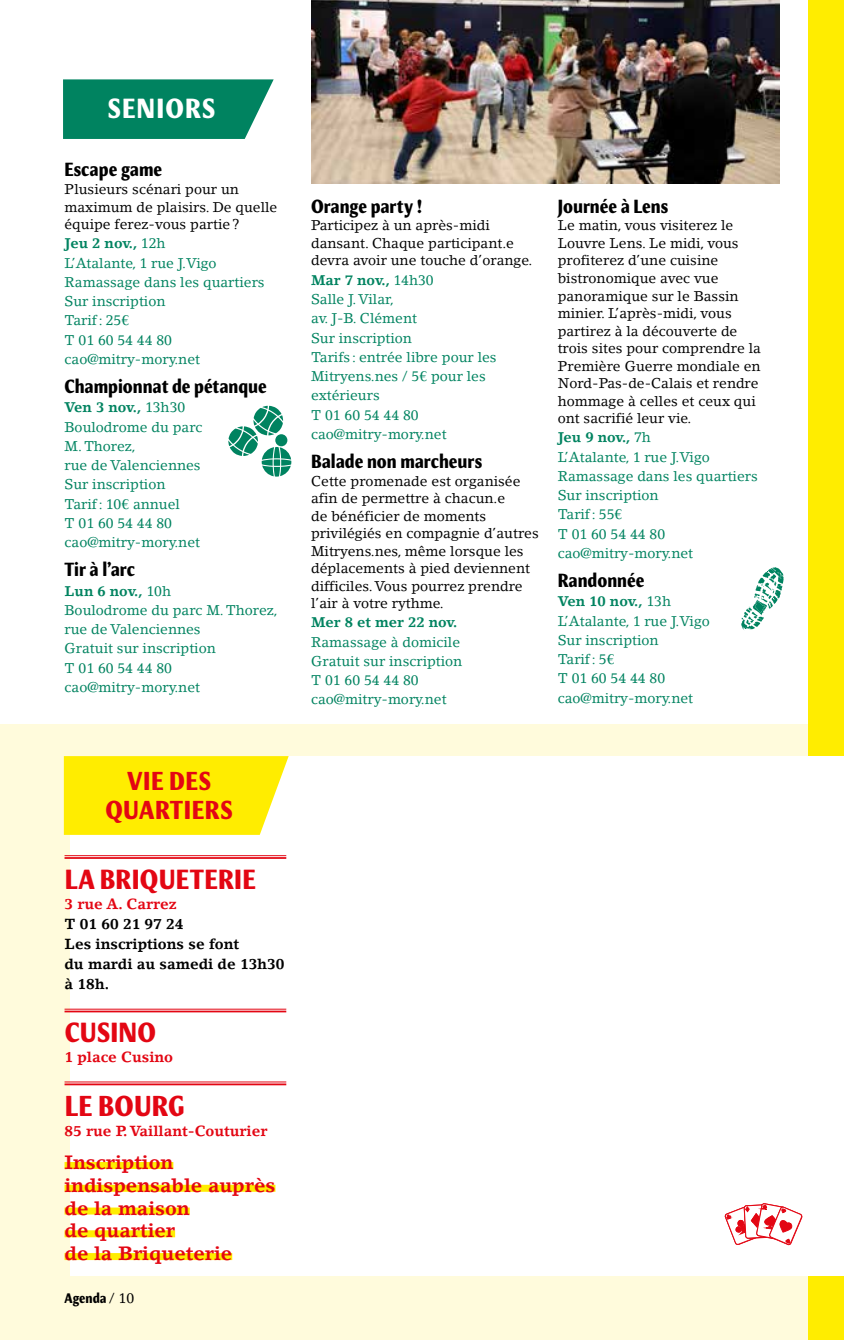
<style>
.page{position:relative;width:844px;height:1340px;background:#fff}
.page>*{position:absolute;margin:0;border:0;box-sizing:border-box;transform-origin:0 0}
.t1{font:700 condensed 29.05px "Meadow Pro";letter-spacing:.01em;color:#e30613}
.t2{font:700 condensed 28px "Meadow Pro";letter-spacing:.01em;color:#e30613}
.t3{font:700 condensed 28px "Meadow Pro";letter-spacing:.04em;color:#fff}
.t4{font:700 condensed 26.25px/29.8px "Meadow Pro";letter-spacing:.02em;color:#e30613;text-align:center}
.t5{font:700 condensed 19.25px "Meadow Pro";color:#000}
.t6{font:700 19.25px/22.8px "Lino Letter";color:#e30613}
.t7{font:700 14.53px/19.9px "Lino Letter";color:#000}
.t8{font:700 14.53px "Lino Letter";color:#e30613}
.t9{font:14px/19.2px "Lino Letter";color:#008360}
.t10{font:14px/17.5px "Lino Letter";color:#000}
.t11{font:700 14px "Lino Letter";color:#008360}
.t12{font:700 condensed 14px "Meadow Pro";color:#000}
.s1{font-weight:700}
.s2{font-family:"Lino Letter";font-weight:400;font-stretch:normal}
</style>
<div class="page">
<img style="left:311px;top:0;width:468px;height:184px">
<div style="left:0;top:724px;width:843px;height:615px;background:#fffbdc"></div>
<div style="left:808px;top:0;width:35px;height:1339px;background:#ffed00"></div>
<svg style="left:741px;top:567px;width:42px;height:63px"></svg>
<svg style="left:63px;top:79px;width:210px;height:60px;background:#118b6a"></svg>
<div style="left:71px;top:756px;width:772px;height:520px;background:#fff"></div>
<hr style="left:64px;top:855px;width:222px;height:1px;background:#e30613">
<hr style="left:64px;top:857px;width:222px;height:1px;background:#e30613">
<hr style="left:64px;top:1008px;width:222px;height:1px;background:#e30613">
<hr style="left:64px;top:1010px;width:222px;height:2px;background:#e30613">
<hr style="left:64px;top:1081px;width:222px;height:1px;background:#e30613">
<hr style="left:64px;top:1083px;width:222px;height:2px;background:#e30613">
<div style="left:64px;top:1161px;width:109px;height:7px;background:#ffed00"></div>
<div style="left:64px;top:1184px;width:211px;height:7px;background:#ffed00"></div>
<div style="left:64px;top:1207px;width:126px;height:7px;background:#ffed00"></div>
<div style="left:64px;top:1230px;width:111px;height:7px;background:#ffed00"></div>
<svg style="left:64px;top:1252px;width:168px;height:7px"></svg>
<svg style="left:64px;top:756px;width:224px;height:79px;background:#ffee0e"></svg>
<svg style="left:228px;top:406px;width:63px;height:70px"></svg>
<svg style="left:724px;top:1203px;width:78px;height:43px"></svg>
<h2 class="t3" style="left:108px;top:92px;width:109px">SENIORS</h2>
<h3 class="t5" style="left:64px;top:158px;width:99px">Escape game</h3>
<p class="t10" style="left:64px;top:180px;width:214px">Plusieurs scénari pour un maximum de plaisirs. De quelle équipe ferez-vous partie?</p>
<p class="t9" style="left:64px;top:234px;width:201px"><span class="s1">Jeu 2 nov.,</span> 12h<br>L’Atalante, 1 rue J.Vigo<br>Ramassage dans les quartiers<br>Sur inscription<br>Tarif: 25€<br>T 01 60 54 44 80 cao@mitry-mory.net</p>
<h3 class="t5" style="left:64px;top:375px;width:204px">Championnat de pétanque</h3>
<p class="t9" style="left:64px;top:397px;width:139px"><span class="s1">Ven 3 nov.,</span> 13h30<br>Boulodrome du parc<br>M. Thorez,<br>rue de Valenciennes<br>Sur inscription<br>Tarif: 10€ annuel<br>T 01 60 54 44 80 cao@mitry-mory.net</p>
<h3 class="t5" style="left:64px;top:558px;width:72px">Tir à l’arc</h3>
<p class="t9" style="left:64px;top:581px;width:215px"><span class="s1">Lun 6 nov.,</span> 10h<br>Boulodrome du parc M. Thorez, rue de Valenciennes<br>Gratuit sur inscription<br>T 01 60 54 44 80 cao@mitry-mory.net</p>
<h3 class="t4" style="left:105px;top:765px;width:129px">VIE DES<br>QUARTIERS</h3>
<h2 class="t2" style="left:65px;top:862px;width:192px">LA BRIQUETERIE</h2>
<p class="t8" style="left:64px;top:894px;width:113px">3 rue A. Carrez</p>
<p class="t7" style="left:64px;top:913px;width:221px">T 01 60 21 97 24<br>Les inscriptions se font<br>du mardi au samedi de 13h30 à 18h.</p>
<h2 class="t2" style="left:65px;top:1015px;width:93px">CUSINO</h2>
<p class="t8" style="left:64px;top:1048px;width:110px">1 place Cusino</p>
<h1 class="t1" style="left:65px;top:1088px;width:121px">LE BOURG</h1>
<p class="t8" style="left:64px;top:1122px;width:204px">85 rue P. Vaillant-Couturier</p>
<h3 class="t6" style="left:64px;top:1150px;width:212px">Inscription indispensable auprès de la maison<br>de quartier<br>de la Briqueterie</h3>
<p class="t12" style="left:64px;top:1290px;width:71px">Agenda <span class="s2">/ 10</span></p>
<h3 class="t5" style="left:311px;top:195px;width:112px">Orange party !</h3>
<p class="t10" style="left:311px;top:217px;width:222px">Participez à un après-midi dansant. Chaque participant.e devra avoir une touche d’orange.</p>
<p class="t9" style="left:311px;top:270px;width:187px"><span class="s1">Mar 7 nov.,</span> 14h30<br>Salle J. Vilar,<br>av. J-B. Clément<br>Sur inscription<br>Tarifs : entrée libre pour les<br>Mitryens.nes / 5€ pour les extérieurs<br>T 01 60 54 44 80 cao@mitry-mory.net</p>
<h3 class="t5" style="left:311px;top:450px;width:172px">Balade non marcheurs</h3>
<p class="t10" style="left:311px;top:472px;width:229px">Cette promenade est organisée afin de permettre à chacun.e<br>de bénéficier de moments privilégiés en compagnie d’autres<br>Mitryens.nes, même lorsque les déplacements à pied deviennent difficiles. Vous pourrez prendre l’air à votre rythme.</p>
<p class="t11" style="left:311px;top:614px;width:148px">Mer 8 et mer 22 nov.</p>
<p class="t9" style="left:311px;top:632px;width:153px">Ramassage à domicile<br>Gratuit sur inscription<br>T 01 60 54 44 80 cao@mitry-mory.net</p>
<h3 class="t5" style="left:557px;top:195px;width:112px">Journée à Lens</h3>
<p class="t10" style="left:557px;top:217px;width:205px">Le matin, vous visiterez le<br>Louvre Lens. Le midi, vous profiterez d’une cuisine bistronomique avec vue panoramique sur le Bassin minier. L’après-midi, vous partirez à la découverte de trois sites pour comprendre la<br>Première Guerre mondiale en<br>Nord-Pas-de-Calais et rendre hommage à celles et ceux qui ont sacrifié leur vie.</p>
<p class="t9" style="left:557px;top:428px;width:201px"><span class="s1">Jeu 9 nov.,</span> 7h<br>L’Atalante, 1 rue J.Vigo<br>Ramassage dans les quartiers<br>Sur inscription<br>Tarif: 55€<br>T 01 60 54 44 80 cao@mitry-mory.net</p>
<h3 class="t5" style="left:557px;top:569px;width:88px">Randonnée</h3>
<p class="t9" style="left:557px;top:591px;width:154px"><span class="s1">Ven 10 nov.,</span> 13h<br>L’Atalante, 1 rue J.Vigo<br>Sur inscription<br>Tarif: 5€<br>T 01 60 54 44 80 cao@mitry-mory.net</p>
</div>
